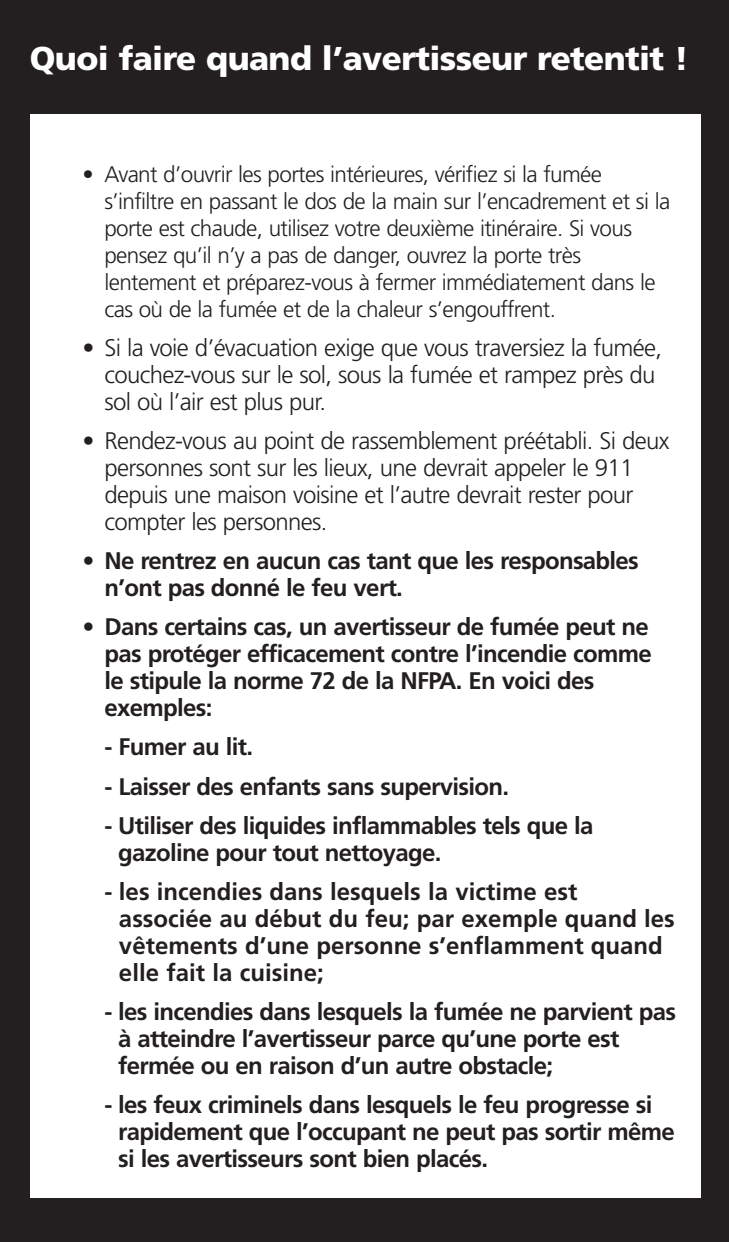
<style>
.page{position:relative;width:729px;height:1242px;background:#231f20}
.page>*{position:absolute;margin:0;border:0;box-sizing:border-box;transform-origin:0 0}
.t1{font:900 33px "Frutiger";letter-spacing:-.02em;color:#fff}
.t2{font:700 24px/27px "Frutiger";letter-spacing:-.03em;color:#231f20}
.t3{font:300 24px/27px "Frutiger";letter-spacing:-.03em;color:#231f20}
.t4{font:700 24px/27px "Frutiger";color:#231f20}
.t5{font:300 22.5px/27px "Frutiger";letter-spacing:-.03em;color:#231f20}
</style>
<div class="page">
<div style="left:30px;top:115px;width:671px;height:1083px;background:#fff"></div>
<h1 class="t1" style="left:30px;top:46px;width:660px">Quoi faire quand l’avertisseur retentit !</h1>
<p class="t5" style="left:104px;top:162px;width:567px;text-indent:-22px">• Avant d’ouvrir les portes intérieures, vérifiez si la fumée s’infiltre en passant le dos de la main sur l’encadrement et si la porte est chaude, utilisez votre deuxième itinéraire. Si vous pensez qu’il n’y a pas de danger, ouvrez la porte très lentement et préparez-vous à fermer immédiatement dans le cas où de la fumée et de la chaleur s’engouffrent.</p>
<p class="t3" style="left:104px;top:336px;width:559px;text-indent:-22px">• Si la voie d’évacuation exige que vous traversiez la fumée, couchez-vous sur le sol, sous la fumée et rampez près du sol où l’air est plus pur.</p>
<p class="t3" style="left:104px;top:429px;width:567px;text-indent:-22px">• Rendez-vous au point de rassemblement préétabli. Si deux personnes sont sur les lieux, une devrait appeler le 911 depuis une maison voisine et l’autre devrait rester pour compter les personnes.</p>
<p class="t2" style="left:104px;top:549px;width:536px;text-indent:-22px">• Ne rentrez en aucun cas tant que les responsables n’ont pas donné le feu vert.</p>
<p class="t2" style="left:104px;top:615px;width:549px;text-indent:-22px">• Dans certains cas, un avertisseur de fumée peut ne pas protéger efficacement contre l’incendie comme le stipule la norme 72 de la NFPA. En voici des exemples:</p>
<p class="t2" style="left:105px;top:735px;width:150px">- Fumer au lit.</p>
<p class="t2" style="left:105px;top:775px;width:406px">- Laisser des enfants sans supervision.</p>
<p class="t2" style="left:118px;top:814px;width:477px;text-indent:-14px">- Utiliser des liquides inflammables tels que la gazoline pour tout nettoyage.</p>
<p class="t4" style="left:119px;top:880px;width:557px;text-indent:-14px">- les incendies dans lesquels la victime est associée au début du feu; par exemple quand les vêtements d’une personne s’enflamment quand elle fait la cuisine;</p>
<p class="t2" style="left:118px;top:1000px;width:559px;text-indent:-14px">- les incendies dans lesquels la fumée ne parvient pas à atteindre l’avertisseur parce qu’une porte est fermée ou en raison d’un autre obstacle;</p>
<p class="t2" style="left:118px;top:1093px;width:558px;text-indent:-14px">- les feux criminels dans lesquels le feu progresse si rapidement que l’occupant ne peut pas sortir même si les avertisseurs sont bien placés.</p>
</div>
